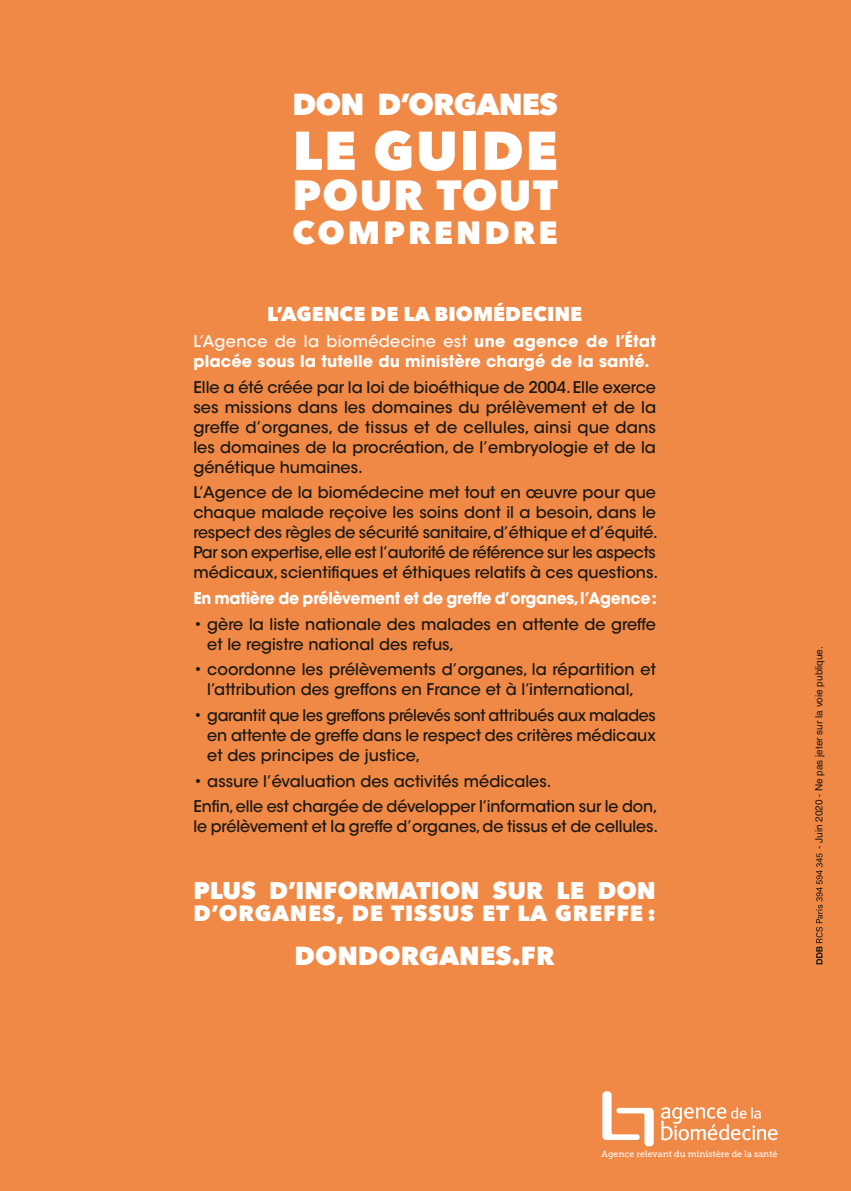
<style>
.page{position:relative;width:851px;height:1191px;background:#fff}
.page>*{position:absolute;margin:0;border:0;box-sizing:border-box;transform-origin:0 0}
.t1{font:800 54px "Avenir Next";letter-spacing:.03em;color:#fff}
.t2{font:800 42px "Avenir Next";letter-spacing:.03em;color:#fff}
.t3{font:800 32px "Avenir Next";letter-spacing:.095em;color:#fff}
.t4{font:800 30.2px "Avenir Next";letter-spacing:-.03em;color:#fff}
.t5{font:800 26px "Avenir Next";color:#fff}
.t6{font:800 24px "Avenir Next";color:#fff}
.t7{font:800 22px "Avenir Next";letter-spacing:.03em;color:#fff}
.t8{font:800 20px "Avenir Next";color:#fff}
.t9{font:500 16px/20px "ITC Avant Garde Std";color:#171715}
.t10{font:700 16px/20px "ITC Avant Garde Std";letter-spacing:.01em;color:#fff}
.t11{font:700 16px "ITC Avant Garde Std";letter-spacing:-.015em;color:#fff}
.t12{font:10px "Helvetica LT Std";color:#171715}
.t13{font:8.8px "Museo Slab 500";color:#fff}
.s1{font-weight:500}
.s2{font-family:"ITC Avant Garde Std"}
</style>
<div class="page">
<div style="left:0;top:0;width:850px;height:1191px;background:#f18946"></div>
<svg style="left:816px;top:853px;width:6px;height:111px"></svg>
<img style="left:850px;top:0;width:1px;height:1191px">
<svg style="left:602px;top:1091px;width:51px;height:55px"></svg>
<svg style="left:661px;top:1107px;width:116px;height:33px"></svg>
<h3 class="t4" style="left:292px;top:86px;width:267px">DON D’ORGANES</h3>
<h1 class="t1" style="left:292px;top:117px;width:267px">LE GUIDE</h1>
<h2 class="t2" style="left:292px;top:169px;width:267px">POUR TOUT</h2>
<h3 class="t3" style="left:292px;top:213px;width:267px">COMPRENDRE</h3>
<p class="t8" style="left:267px;top:302px;width:317px">L’AGENCE DE LA BIOMÉDECINE</p>
<p class="t10" style="left:193px;top:331px;width:464px"><span class="s1">L’Agence de la biomédecine est</span> une agence de l’État placée sous la tutelle du ministère chargé de la santé.</p>
<p class="t9" style="left:193px;top:377px;width:464px;text-align:justify">Elle a été créée par la loi de bioéthique de 2004. Elle exerce ses missions dans les domaines du prélèvement et de la greffe d’organes, de tissus et de cellules, ainsi que dans les domaines de la procréation, de l’embryologie et de la génétique humaines.</p>
<p class="t9" style="left:193px;top:482px;width:466px">L’Agence de la biomédecine met tout en œuvre pour que chaque malade reçoive les soins dont il a besoin, dans le respect des règles de sécurité sanitaire, d’éthique et d’équité.<br>Par son expertise, elle est l’autorité de référence sur les aspects médicaux, scientifiques et éthiques relatifs à ces questions.</p>
<p class="t11" style="left:193px;top:587px;width:464px">En matière de prélèvement et de greffe d’organes, l’Agence:</p>
<p class="t9" style="left:207px;top:614px;width:450px;text-indent:-14px">• gère la liste nationale des malades en attente de greffe et le registre national des refus,</p>
<p class="t9" style="left:193px;top:659px;width:464px;text-align:center">• coordonne les prélèvements d’organes, la répartition et l’attribution des greffons en France et à l’international,</p>
<p class="t9" style="left:207px;top:705px;width:450px;text-align:justify;text-indent:-14px">• garantit que les greffons prélevés sont attribués aux malades en attente de greffe dans le respect des critères médicaux et des principes de justice,</p>
<p class="t9" style="left:193px;top:768px;width:466px;line-height:25.6px">• assure l’évaluation des activités médicales.<br>Enfin, elle est chargée de développer l’information sur le don,</p>
<p class="t9" style="left:193px;top:816px;width:466px">le prélèvement et la greffe d’organes, de tissus et de cellules.</p>
<h3 class="t6" style="left:193px;top:875px;width:464px">PLUS D’INFORMATION SUR LE DON</h3>
<h3 class="t7" style="left:193px;top:899px;width:464px">D’ORGANES, DE TISSUS ET LA GREFFE :</h3>
<h3 class="t5" style="left:294px;top:939px;width:261px">DONDORGANES.FR</h3>
<p class="t12" style="left:813px;top:849px;width:204px;rotate:-90deg">- Juin 2020 <span class="s2">-</span> Ne pas jeter sur la voie publique.</p>
<p class="t13" style="left:601px;top:1148px;width:177px">Agence relevant du ministère de la santé</p>
</div>
